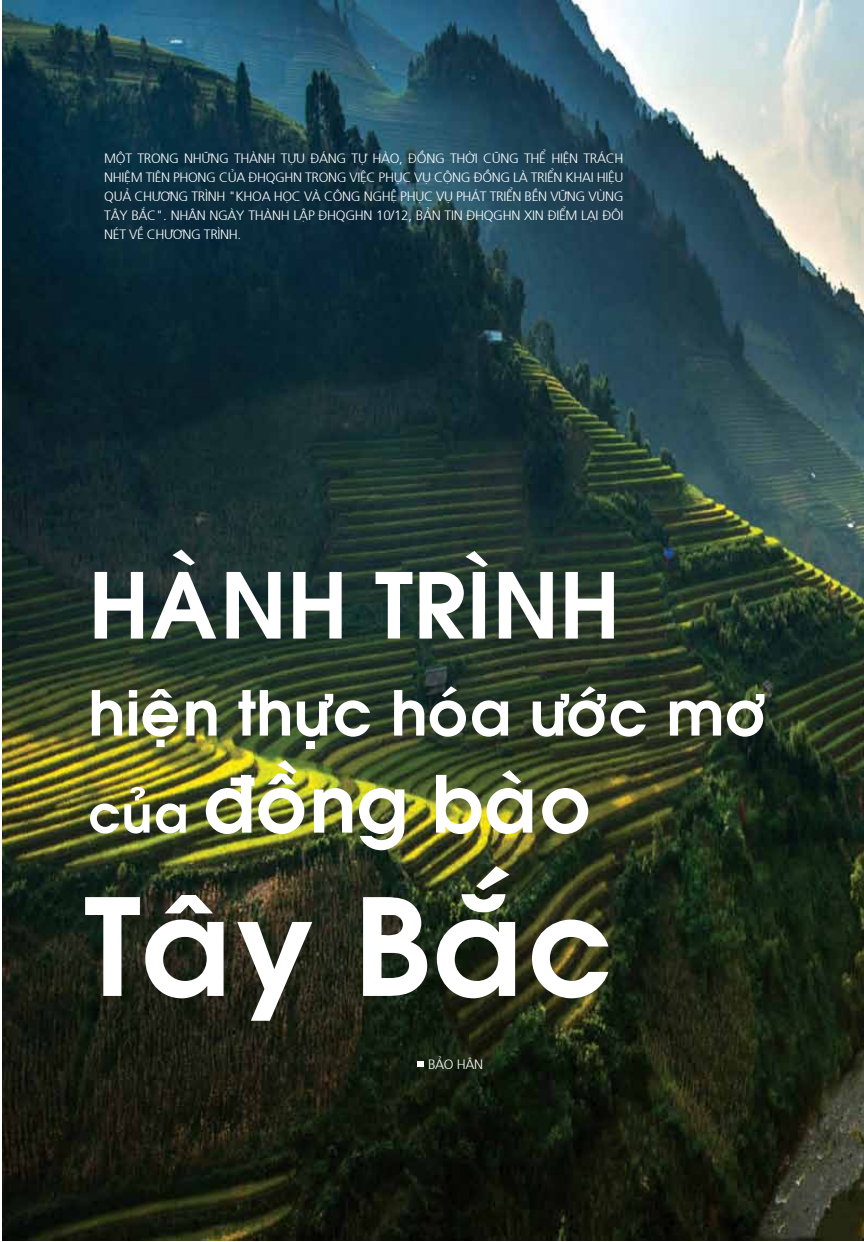
<style>
.page{position:relative;width:864px;height:1242px;background:#fff}
.page>*{position:absolute;margin:0;border:0;box-sizing:border-box;transform-origin:0 0}
.t1{font:700 133.5px "VNI Avo";color:#fff}
.t2{font:700 90px "VNI Avo";color:#fff}
.t3{font:700 78px "VNI Avo";color:#fff}
.t4{font:700 61.5px "VNI Avo";color:#fff}
.t5{font:300 13.5px/18.9px "Frutiger";letter-spacing:-.025em;color:#fff}
.s1{font-size:51px}
</style>
<div class="page">
<img style="left:2px;top:0;width:861px;height:1240px">
<svg style="left:417px;top:1061px;width:6px;height:5px"></svg>
<p class="t5" style="left:104px;top:148px;width:520px">MỘT TRONG NH ỮNG THÀNH TỰU ĐÁNG TỰ HÀO, ĐỒNG TH ỜI CŨNG TH Ể H IỆN TRÁCH NHIỆM TIÊN PHONG CỦA ĐHQGHN TRONG VIỆC PH ỤC VỤ CỘNG ĐỒNG LÀ TRIỂN KHAI HIỆU QUẢ CH ƯƠNG TRÌNH "KHOA HỌC VÀ CÔNG NGH Ệ PH ỤC VỤ PHÁT TRIỂN BỀN VỮNG VÙNG TÂY BẮC". NHÂN NGÀY THÀNH LẬP ĐHQGHN 10/12, BẢN TIN ĐHQGHN XIN ĐIỂM LẠI ĐÔI NÉT VỀ CH ƯƠNG TRÌNH .</p>
<h2 class="t2" style="left:88px;top:525px;width:520px">Haønh trình</h2>
<h3 class="t4" style="left:88px;top:658px;width:677px">hieän thöïc hoùa öôùc mô</h3>
<h3 class="t3" style="left:88px;top:734px;width:503px"><span class="s1">cuûað</span>ñoàng baøo</h3>
<h1 class="t1" style="left:84px;top:828px;width:531px">Taây Baéc</h1>
<p class="t5" style="left:428px;top:1053px;width:54px">BẢO HÂN</p>
</div>
